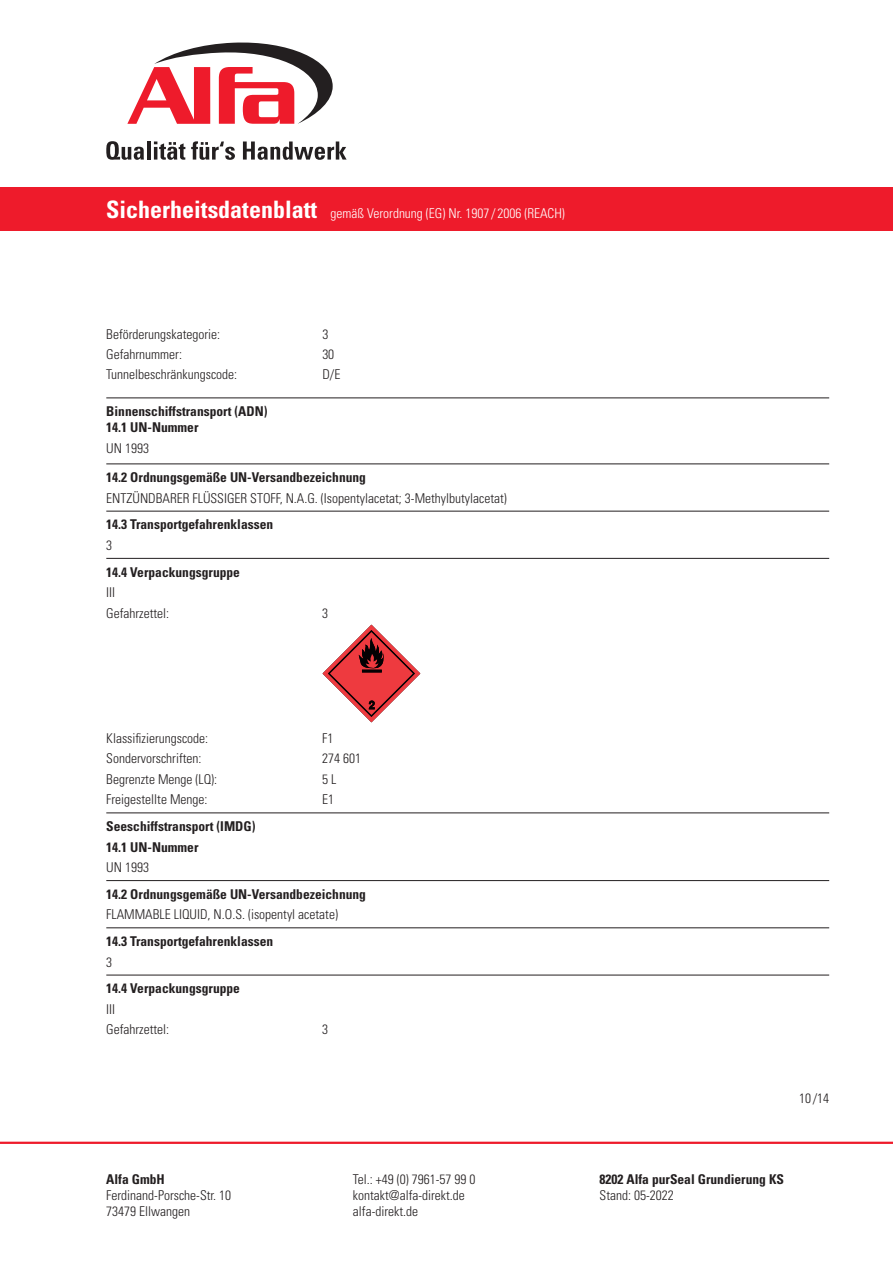
<style>
.page{position:relative;width:893px;height:1263px;background:#fff}
.page>*{position:absolute;margin:0;border:0;box-sizing:border-box;transform-origin:0 0}
.t1{font:300 condensed 13.5px/16.2px "Univers LT Std";color:#231f20}
.t2{font:700 condensed 13.5px/16.2px "Univers LT Std";color:#231f20}
.t3{font:300 condensed 13.5px "Univers LT Std";color:#fff}
.s1{font-weight:700;font-size:24px}
</style>
<div class="page">
<hr style="left:0;top:1142px;width:893px;height:2px;background:#ee1b2b">
<div style="left:0;top:187px;width:893px;height:44px;background:#ee1b2b"></div>
<svg style="left:106px;top:141px;width:38px;height:19px"></svg>
<hr style="left:147px;top:141px;width:3px;height:19px;background:#231f20">
<svg style="left:154px;top:141px;width:31px;height:19px"></svg>
<svg style="left:191px;top:141px;width:44px;height:19px"></svg>
<svg style="left:243px;top:141px;width:104px;height:19px"></svg>
<svg style="left:127px;top:42px;width:206px;height:82px"></svg>
<hr style="left:106px;top:464px;width:723px;height:1px;background:#231f20">
<hr style="left:106px;top:880px;width:723px;height:1px;background:#231f20">
<hr style="left:106px;top:511px;width:723px;height:1px;background:#231f20">
<hr style="left:106px;top:927px;width:723px;height:1px;background:#231f20">
<hr style="left:106px;top:558px;width:723px;height:1px;background:#231f20">
<hr style="left:106px;top:975px;width:723px;height:1px;background:#231f20">
<hr style="left:106px;top:398px;width:723px;height:1px;background:#231f20">
<hr style="left:106px;top:813px;width:723px;height:1px;background:#231f20">
<svg style="left:322px;top:625px;width:98px;height:97px"></svg>
<p class="t3" style="left:106px;top:205px;width:460px"><span class="s1">Sicherheitsdatenblatt</span> gemäß Verordnung (EG) Nr. 1907 / 2006 (REACH)</p>
<p class="t1" style="left:106px;top:326px;width:115px">Beförderungskategorie:</p>
<p class="t1" style="left:322px;top:326px;width:7px">3</p>
<p class="t1" style="left:106px;top:346px;width:77px">Gefahrnummer:</p>
<p class="t1" style="left:322px;top:346px;width:13px">30</p>
<p class="t1" style="left:106px;top:367px;width:132px">Tunnelbeschränkungscode:</p>
<p class="t1" style="left:322px;top:367px;width:19px">D/E</p>
<p class="t2" style="left:106px;top:403px;width:163px">Binnenschiffstransport (ADN)<br>14.1 UN-Nummer</p>
<p class="t1" style="left:106px;top:440px;width:44px">UN 1993</p>
<p class="t2" style="left:106px;top:469px;width:261px">14.2 Ordnungsgemäße UN-Versandbezeichnung</p>
<p class="t1" style="left:106px;top:490px;width:402px">ENTZÜNDBARER FLÜSSIGER STOFF, N.A.G. (Isopentylacetat; 3-Methylbutylacetat)</p>
<p class="t2" style="left:106px;top:516px;width:168px">14.3 Transportgefahrenklassen</p>
<p class="t1" style="left:106px;top:537px;width:7px">3</p>
<p class="t2" style="left:106px;top:564px;width:135px">14.4 Verpackungsgruppe</p>
<p class="t1" style="left:106px;top:582px;width:64px;line-height:20.4px">III<br>Gefahrzettel:</p>
<p class="t1" style="left:322px;top:605px;width:7px">3</p>
<p class="t1" style="left:106px;top:730px;width:103px">Klassifizierungscode:</p>
<p class="t1" style="left:322px;top:730px;width:13px">F1</p>
<p class="t1" style="left:106px;top:751px;width:97px">Sondervorschriften:</p>
<p class="t1" style="left:322px;top:751px;width:40px">274 601</p>
<p class="t1" style="left:106px;top:771px;width:112px">Begrenzte Menge (LQ):</p>
<p class="t1" style="left:322px;top:771px;width:16px">5 L</p>
<p class="t1" style="left:106px;top:791px;width:103px">Freigestellte Menge:</p>
<p class="t1" style="left:322px;top:791px;width:13px">E1</p>
<p class="t2" style="left:106px;top:816px;width:151px;line-height:20.4px">Seeschiffstransport (IMDG)<br>14.1 UN-Nummer</p>
<p class="t1" style="left:106px;top:859px;width:44px">UN 1993</p>
<p class="t2" style="left:106px;top:886px;width:261px">14.2 Ordnungsgemäße UN-Versandbezeichnung</p>
<p class="t1" style="left:106px;top:906px;width:233px">FLAMMABLE LIQUID, N.O.S. (isopentyl acetate)</p>
<p class="t2" style="left:106px;top:933px;width:168px">14.3 Transportgefahrenklassen</p>
<p class="t1" style="left:106px;top:954px;width:7px">3</p>
<p class="t2" style="left:106px;top:980px;width:135px">14.4 Verpackungsgruppe</p>
<p class="t1" style="left:106px;top:999px;width:64px;line-height:20.4px">III<br>Gefahrzettel:</p>
<p class="t1" style="left:322px;top:1021px;width:7px">3</p>
<p class="t1" style="left:799px;top:1090px;width:32px">10 /14</p>
<p class="t2" style="left:106px;top:1171px;width:60px">Alfa GmbH</p>
<p class="t1" style="left:106px;top:1187px;width:126px">Ferdinand-Porsche-Str. 10<br>73479 Ellwangen</p>
<p class="t1" style="left:353px;top:1171px;width:124px">Tel.: +49 (0) 7961-57 99 0 kontakt@alfa-direkt.de alfa-direkt.de</p>
<p class="t2" style="left:600px;top:1171px;width:186px">8202 Alfa purSeal Grundierung KS</p>
<p class="t1" style="left:600px;top:1187px;width:76px">Stand: 05-2022</p>
</div>
